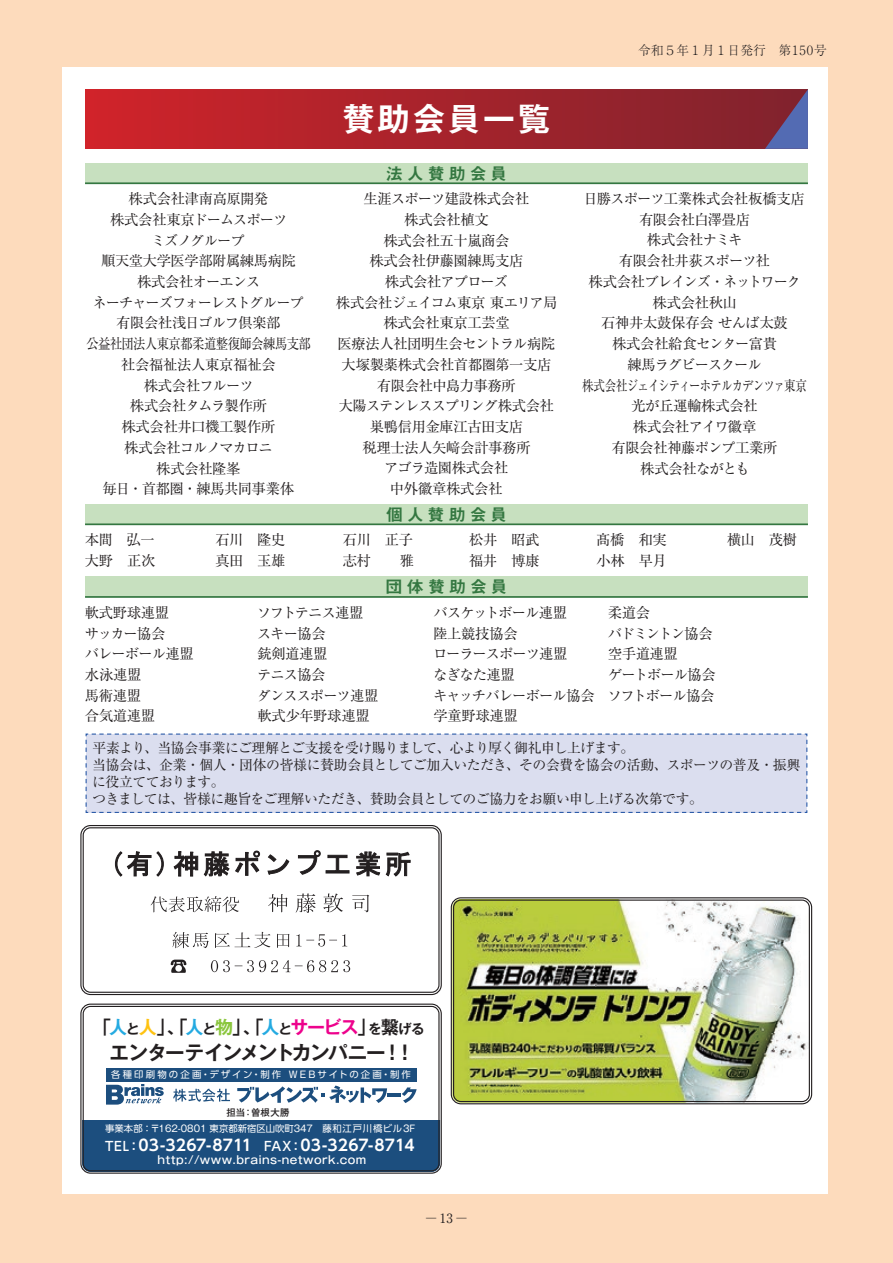
<style>
.page{position:relative;width:893px;height:1263px;background:#fddbbc}
.page>*{position:absolute;margin:0;border:0;box-sizing:border-box;transform-origin:0 0}
.t1{font:700 31.95px "Gothic MB101 Pr 6 N De";letter-spacing:.1em;color:#fff}
.t2{font:700 19.65px "Gothic MB101 Pr 6 N De";letter-spacing:-.07em;color:#231f20}
.t3{font:700 18px "Gothic MB101 Pr 6 N De";color:#231f20}
.t4{font:16.95px "Midashi Go Pr 6 N MB31";letter-spacing:.23em;color:#347741}
.t5{font:700 15.45px "UD Shin Go Pr 6 N De";color:#fff}
.t6{font:14.4px/20.7px "Ryumin Pr 6 N";letter-spacing:-.035em;color:#231f20;text-align:center}
.t7{font:14.4px "Ryumin Pr 6 N";letter-spacing:-.07em;color:#231f20}
.t8{font:14.4px "Ryumin Pr 6 N";letter-spacing:-.08em;color:#231f20}
.t9{font:14.4px "Ryumin Pr 6 N";letter-spacing:-.115em;color:#231f20}
.t10{font:14.4px "Ryumin Pr 6 N";letter-spacing:-.065em;color:#231f20}
.t11{font:13.8px/17px "Ryumin Pr 6 N";letter-spacing:-.035em;color:#231f20}
.t12{font:300 12.75px "Ryumin Pr 6 N";color:#231f20}
.t13{font:500 11.1px "Gothic MB101 Pr 6 N";letter-spacing:.035em;color:#fff}
.t14{font:300 10.2px "Ryumin Pr 6 N";color:#231f20}
.t15{font:9.45px "UD Shin Go Pr 6 N";letter-spacing:.23em;color:#fff}
.t16{font:9.3px "UD Shin Go Pr 6 N";color:#fff}
.t17{font:500 9.3px "Gothic MB101 Pr 6 N";letter-spacing:.025em;color:#231f20}
.s1{color:#24aae1}
.s2{font-size:13.5px}
.s3{color:#fec210}
.s4{color:#8bc63e}
.s5{color:#ed028c}
.s6{font-family:"Gothic MB101 Pr 6 N"}
.s7{font-family:"UD Shin Go Pr 6 N";font-weight:500;font-size:12.75px}
.s8{font-weight:400;font-size:12.75px}
</style>
<div class="page">
<div style="left:62px;top:68px;width:766px;height:1126px;background:#fff"></div>
<div style="left:85px;top:89px;width:723px;height:60px;background:linear-gradient(to right,#d0232a,#7e232d)"></div>
<svg style="left:765px;top:89px;width:43px;height:60px;background:#6b466f"></svg>
<div style="left:85px;top:163px;width:723px;height:20px;background:#c7e0bf"></div>
<hr style="left:85px;top:182px;width:723px;height:2px;background:#347741">
<div style="left:85px;top:504px;width:723px;height:20px;background:#c7e0bf"></div>
<hr style="left:85px;top:523px;width:723px;height:2px;background:#347741">
<div style="left:85px;top:576px;width:723px;height:21px;background:#c7e0bf"></div>
<hr style="left:85px;top:596px;width:723px;height:2px;background:#347741">
<div style="left:85px;top:733px;width:723px;height:80px;background:#dbdeef"></div>
<svg style="left:82px;top:827px;width:358px;height:166px"></svg>
<svg style="left:171px;top:959px;width:15px;height:14px"></svg>
<svg style="left:211px;top:960px;width:139px;height:12px"></svg>
<svg style="left:172px;top:932px;width:118px;height:16px"></svg>
<svg style="left:296px;top:934px;width:51px;height:12px"></svg>
<svg style="left:151px;top:896px;width:88px;height:17px"></svg>
<svg style="left:268px;top:893px;width:101px;height:20px"></svg>
<svg style="left:115px;top:851px;width:49px;height:26px"></svg>
<svg style="left:173px;top:850px;width:87px;height:27px"></svg>
<svg style="left:267px;top:854px;width:23px;height:21px"></svg>
<svg style="left:298px;top:850px;width:52px;height:25px"></svg>
<svg style="left:356px;top:851px;width:55px;height:26px"></svg>
<div style="left:80px;top:825px;width:362px;height:170px;border:1px solid #231f20;border-radius:10px"></div>
<div style="left:83px;top:827px;width:357px;height:166px;border:1px solid #231f20;border-radius:7px"></div>
<img style="left:452px;top:899px;width:358px;height:204px">
<div style="left:451px;top:897px;width:361px;height:207px;border:1px solid #231f20;border-radius:10px"></div>
<div style="left:453px;top:899px;width:357px;height:203px;border:1px solid #231f20;border-radius:7px"></div>
<svg style="left:82px;top:1005px;width:358px;height:115px"></svg>
<div style="left:82px;top:1120px;width:358px;height:52px;background:#1c4e7e"></div>
<div style="left:106px;top:1068px;width:310px;height:13px;background:#1c4e7e"></div>
<svg style="left:173px;top:1089px;width:57px;height:13px"></svg>
<svg style="left:237px;top:1085px;width:180px;height:18px"></svg>
<svg style="left:106px;top:1084px;width:58px;height:20px"></svg>
<div style="left:80px;top:1003px;width:362px;height:171px;border:1px solid #231f20;border-radius:10px"></div>
<div style="left:83px;top:1006px;width:357px;height:165px;border:1px solid #231f20;border-radius:7px"></div>
<h1 class="t1" style="left:343px;top:92px;width:209px">賛助会員一覧</h1>
<p class="t4" style="left:386px;top:160px;width:123px">法人賛助会員</p>
<p class="t12" style="left:638px;top:41px;width:190px">令和５年１月１日発行　第150号</p>
<p class="t6" style="left:86px;top:188px;width:226px">株式会社津南高原開発<br>株式会社東京ドームスポーツ<br>ミズノグループ<br>順天堂大学医学部附属練馬病院<br>株式会社オーエンス<br>ネーチャーズフォーレストグループ有限会社浅日ゴルフ倶楽部<br>公益社団法人東京都柔道整復師会練馬支部社会福祉法人東京福祉会<br>株式会社フルーツ<br>株式会社タムラ製作所<br>株式会社井口機工製作所<br>株式会社コルノマカロニ<br>株式会社隆峯<br>毎日・首都圏・練馬共同事業体</p>
<p class="t6" style="left:336px;top:188px;width:223px">生涯スポーツ建設株式会社<br>株式会社植文<br>株式会社五十嵐商会<br>株式会社伊藤園練馬支店<br>株式会社アプローズ<br>株式会社ジェイコム東京 東エリア局株式会社東京工芸堂<br>医療法人社団明生会セントラル病院大塚製薬株式会社首都圏第一支店有限会社中島力事務所<br>大陽ステンレススプリング株式会社巣鴨信用金庫江古田支店<br>税理士法人矢﨑会計事務所<br>アゴラ造園株式会社<br>中外徽章株式会社</p>
<p class="t6" style="left:582px;top:187px;width:226px">日勝スポーツ工業株式会社板橋支店有限会社白澤畳店<br>株式会社ナミキ<br>有限会社井荻スポーツ社<br>株式会社ブレインズ・ネットワーク株式会社秋山<br>石神井太鼓保存会 せんば太鼓<br>株式会社給食センター富貴<br>練馬ラグビースクール<br>株式会社ジェイシティーホテルカデンツァ東京光が丘運輸株式会社<br>株式会社アイワ徽章<br>有限会社神藤ポンプ工業所<br>株式会社ながとも</p>
<p class="t4" style="left:386px;top:501px;width:122px">個人賛助会員</p>
<p class="t6" style="left:85px;top:529px;width:71px">本間　弘一</p>
<p class="t6" style="left:215px;top:529px;width:71px">石川　隆史</p>
<p class="t6" style="left:343px;top:529px;width:72px">石川　正子</p>
<p class="t6" style="left:469px;top:529px;width:72px">松井　昭武</p>
<p class="t6" style="left:596px;top:529px;width:72px">髙橋　和実</p>
<p class="t6" style="left:727px;top:529px;width:72px">横山　茂樹</p>
<p class="t6" style="left:85px;top:549px;width:72px">大野　正次</p>
<p class="t6" style="left:215px;top:549px;width:71px">真田　玉雄</p>
<p class="t6" style="left:343px;top:549px;width:73px">志村　　雅</p>
<p class="t6" style="left:469px;top:549px;width:72px">福井　博康</p>
<p class="t6" style="left:596px;top:549px;width:72px">小林　早月</p>
<p class="t4" style="left:385px;top:573px;width:124px">団体賛助会員</p>
<p class="t6" style="left:85px;top:601px;width:86px">軟式野球連盟</p>
<p class="t7" style="left:257px;top:601px;width:108px">ソフトテニス連盟</p>
<p class="t7" style="left:434px;top:601px;width:135px">バスケットボール連盟</p>
<p class="t6" style="left:608px;top:601px;width:44px">柔道会</p>
<p class="t6" style="left:85px;top:622px;width:82px">サッカー協会</p>
<p class="t6" style="left:257px;top:622px;width:70px">スキー協会</p>
<p class="t6" style="left:433px;top:622px;width:86px">陸上競技協会</p>
<p class="t9" style="left:608px;top:622px;width:106px">バドミントン協会</p>
<p class="t10" style="left:85px;top:642px;width:111px">バレーボール連盟</p>
<p class="t6" style="left:257px;top:643px;width:72px">銃剣道連盟</p>
<p class="t8" style="left:433px;top:642px;width:136px">ローラースポーツ連盟</p>
<p class="t6" style="left:608px;top:643px;width:72px">空手道連盟</p>
<p class="t6" style="left:85px;top:663px;width:58px">水泳連盟</p>
<p class="t6" style="left:257px;top:663px;width:70px">テニス協会</p>
<p class="t6" style="left:433px;top:663px;width:83px">なぎなた連盟</p>
<p class="t6" style="left:608px;top:663px;width:110px">ゲートボール協会</p>
<p class="t6" style="left:85px;top:684px;width:58px">馬術連盟</p>
<p class="t7" style="left:257px;top:684px;width:123px">ダンススポーツ連盟</p>
<p class="t7" style="left:433px;top:684px;width:283px">キャッチバレーボール協会 ソフトボール協会</p>
<p class="t6" style="left:85px;top:705px;width:72px">合気道連盟</p>
<p class="t6" style="left:257px;top:705px;width:114px">軟式少年野球連盟</p>
<p class="t6" style="left:434px;top:705px;width:86px">学童野球連盟</p>
<p class="t11" style="left:92px;top:739px;width:710px">平素より、当協会事業にご理解とご支援を受け賜りまして、心より厚く御礼申し上げます。<br>当協会は、企業・個人・団体の皆様に賛助会員としてご加入いただき、その会費を協会の活動、スポーツの普及・振興に役立てております。<br>つきましては、皆様に趣旨をご理解いただき、賛助会員としてのご協力をお願い申し上げる次第です。</p>
<p class="t3" style="left:93px;top:1012px;width:333px">「<span class="s1">人</span><span class="s2">と</span><span class="s3">人</span>」、「<span class="s1">人</span><span class="s2">と</span><span class="s4">物</span>」、「<span class="s1">人</span><span class="s2">と</span><span class="s5">サービス</span>」<span class="s2">を</span>繋<span class="s2">げる</span></p>
<h2 class="t2" style="left:110px;top:1036px;width:306px">エンターテインメントカンパニー！！</h2>
<p class="t15" style="left:111px;top:1067px;width:301px">各種印刷物の企画・デザイン・制作 <span class="s6">WEB</span>サイトの企画・制作</p>
<p class="t17" style="left:226px;top:1105px;width:65px">担当：曽根大勝</p>
<p class="t16" style="left:105px;top:1121px;width:312px">事業本部 ：<span class="s6">〒162-0801</span> 東京都新宿区山吹町<span class="s6">347</span> 藤和江戸川橋ビル<span class="s6">3F</span></p>
<p class="t5" style="left:105px;top:1132px;width:311px"><span class="s7">TEL：</span>03-3267-8711 <span class="s7">FAX：</span>03-3267-8714</p>
<p class="t13" style="left:158px;top:1150px;width:210px">http://www.brains-network.com</p>
<p class="t14" style="left:426px;top:1210px;width:42px">―<span class="s8">13</span>―</p>
</div>
